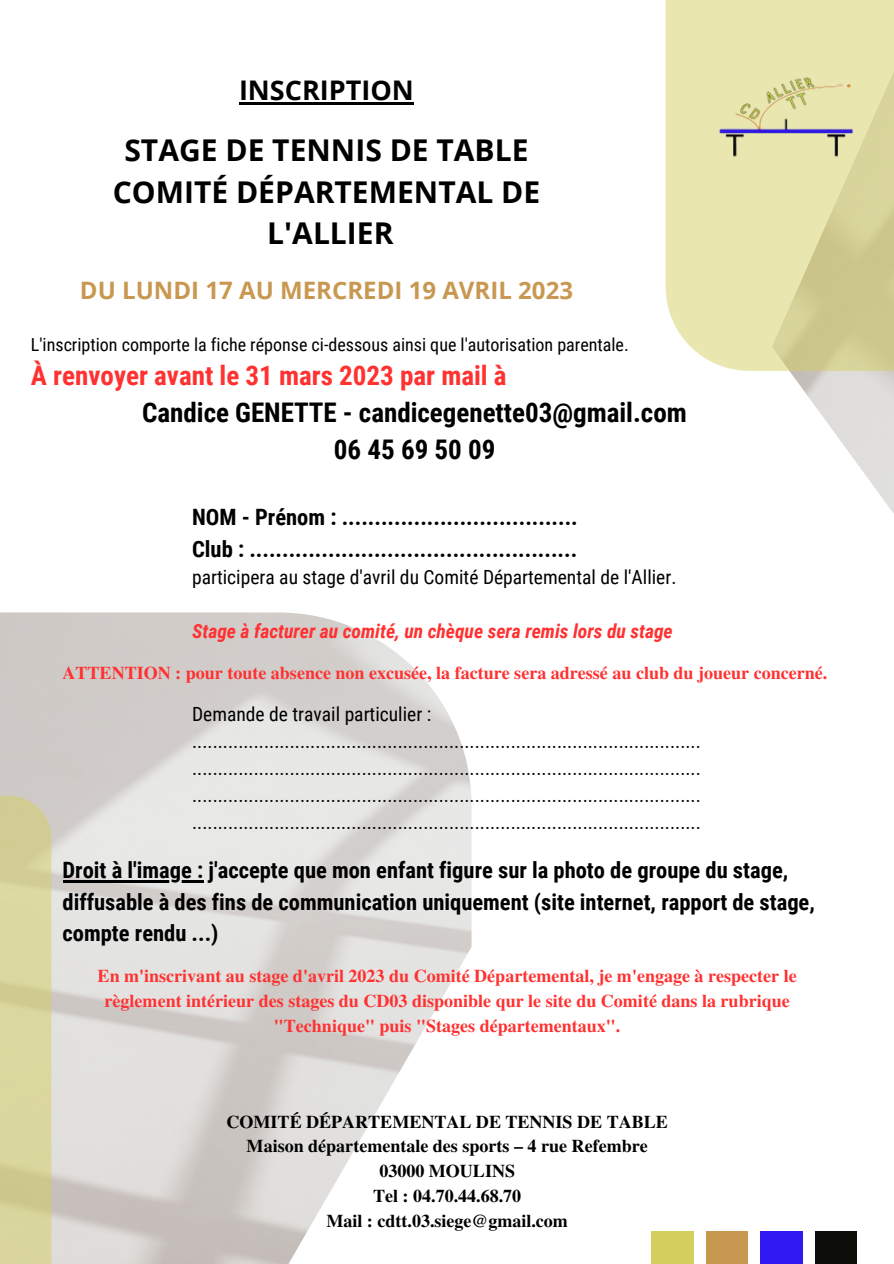
<style>
.page{position:relative;width:894px;height:1264px;background:#fff}
.page>*{position:absolute;margin:0;border:0;box-sizing:border-box;transform-origin:0 0}
.t1{font:700 30px/41.7px "Open Sans";color:#000;text-align:center}
.t2{font:700 27px/37.2px "Roboto Condensed";color:#000;text-align:center}
.t3{font:700 27px "Roboto Condensed";color:#ff3131}
.t4{font:700 27px "Open Sans";color:#000}
.t5{font:700 24px "Open Sans";color:#c89851}
.t6{font:700 22.5px/31.5px "Roboto Condensed";color:#000}
.t7{font:19.5px/27px "Roboto Condensed";color:#000}
.t8{font:italic 700 19.5px "Roboto Condensed";color:#ff3131}
.t9{font:700 18px/24.8px "Te X Gyre Termes";color:#ff3131;text-align:center}
.t10{font:700 18px/24.8px "Te X Gyre Termes";color:#000;text-align:center}
.t11{font:18px "Roboto Condensed";color:#000}
</style>
<div class="page">
<img style="left:0;top:612px;width:471px;height:651px">
<div style="left:651px;top:1231px;width:42px;height:32px;background:#d4cf5e"></div>
<div style="left:705px;top:1231px;width:42px;height:32px;background:#c89851"></div>
<div style="left:760px;top:1231px;width:42px;height:32px;background:#3018f2"></div>
<div style="left:814px;top:1231px;width:42px;height:32px;background:#0c0d08"></div>
<img style="left:789px;top:371px;width:104px;height:141px">
<svg style="left:665px;top:0;width:228px;height:371px;background:#e3e0a9"></svg>
<svg style="left:0;top:795px;width:51px;height:468px;background:#d7d39b"></svg>
<img style="left:714px;top:75px;width:142px;height:89px">
<hr style="left:239px;top:102px;width:175px;height:3px;background:#000">
<hr style="left:63px;top:880px;width:140px;height:2px;background:#000">
<h2 class="t4" style="left:239px;top:71px;width:176px">INSCRIPTION</h2>
<h1 class="t1" style="left:113px;top:128px;width:429px">STAGE DE TENNIS DE TABLE<br>COMITÉ DÉPARTEMENTAL DE<br>L'ALLIER</h1>
<p class="t5" style="left:80px;top:274px;width:494px">DU LUNDI 17 AU MERCREDI 19 AVRIL 2023</p>
<p class="t11" style="left:31px;top:334px;width:599px">L'inscription comporte la fiche réponse ci-dessous ainsi que l'autorisation parentale.</p>
<h2 class="t3" style="left:31px;top:360px;width:477px">À renvoyer avant le 31 mars 2023 par mail à</h2>
<h2 class="t2" style="left:142px;top:394px;width:546px">Candice GENETTE - candicegenette03@gmail.com<br>06 45 69 50 09</h2>
<p class="t6" style="left:192px;top:501px;width:387px">NOM - Prénom : ....................................<br>Club : ..................................................</p>
<p class="t7" style="left:192px;top:563px;width:486px">participera au stage d'avril du Comité Départemental de l'Allier.</p>
<p class="t8" style="left:192px;top:619px;width:482px">Stage à facturer au comité, un chèque sera remis lors du stage</p>
<p class="t9" style="left:63px;top:660px;width:766px">ATTENTION : pour toute absence non excusée, la facture sera adressé au club du joueur concerné.</p>
<p class="t7" style="left:192px;top:700px;width:510px">Demande de travail particulier : ................................................................................................... ................................................................................................... ................................................................................................... ...................................................................................................</p>
<p class="t6" style="left:63px;top:854px;width:753px">Droit à l'image : j'accepte que mon enfant figure sur la photo de groupe du stage, diffusable à des fins de communication uniquement (site internet, rapport de stage, compte rendu ...)</p>
<p class="t9" style="left:98px;top:963px;width:700px">En m'inscrivant au stage d'avril 2023 du Comité Départemental, je m'engage à respecter le règlement intérieur des stages du CD03 disponible qur le site du Comité dans la rubrique "Technique" puis "Stages départementaux".</p>
<p class="t10" style="left:226px;top:1108px;width:442px">COMITÉ DÉPARTEMENTAL DE TENNIS DE TABLE<br>Maison départementale des sports – 4 rue Refembre<br>03000 MOULINS<br>Tel : 04.70.44.68.70<br>Mail : cdtt.03.siege@gmail.com</p>
</div>
